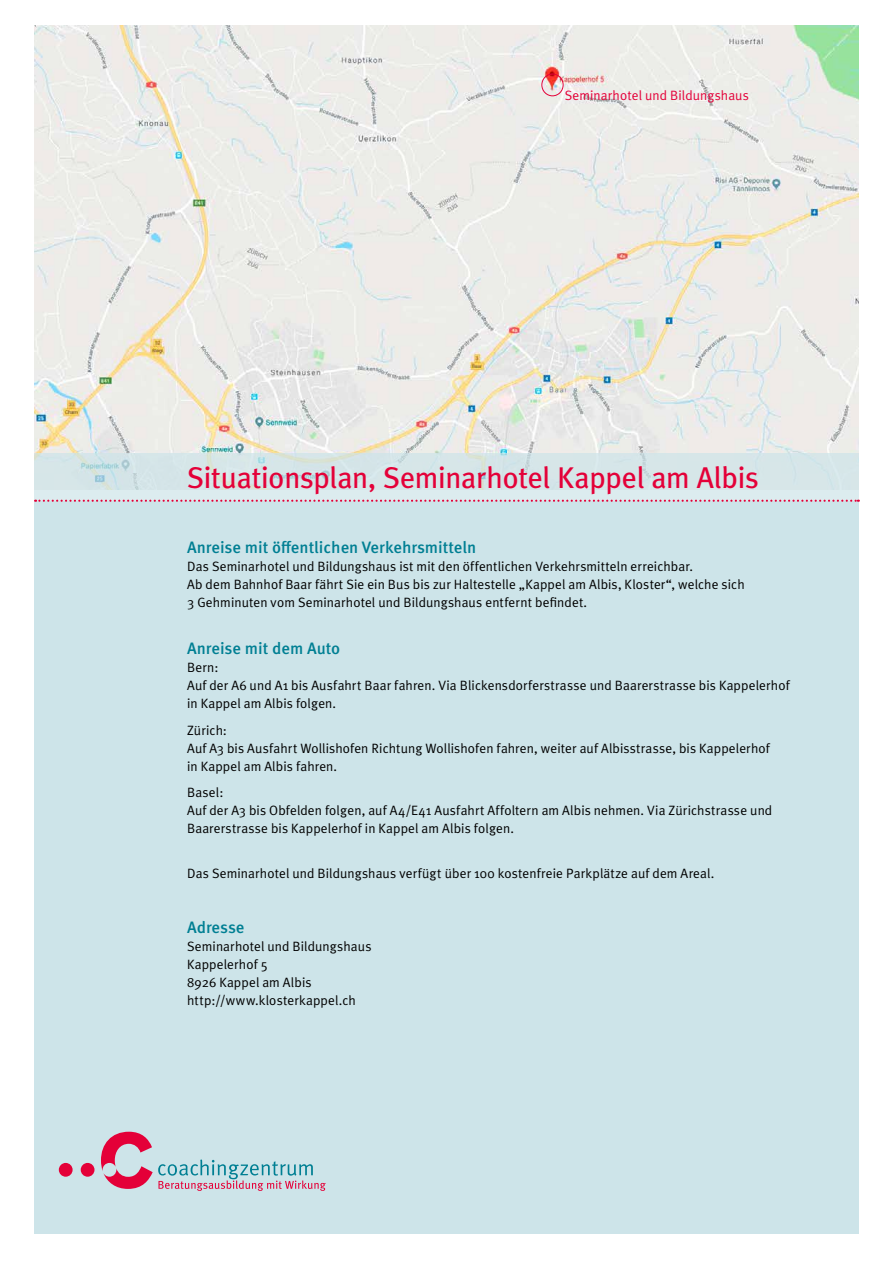
<style>
.page{position:relative;width:893px;height:1263px;background:#fff}
.page>*{position:absolute;margin:0;border:0;box-sizing:border-box;transform-origin:0 0}
.t1{font:30px "Meta Plus";letter-spacing:-.005em;color:#e40038}
.t2{font:500 16.5px "Meta OT";color:#007f93}
.t3{font:13.5px/18px "Meta Plus Normal";letter-spacing:.01em;color:#000}
.t4{font:13.5px "Meta Plus Normal";letter-spacing:.005em;color:#e40038}
</style>
<div class="page">
<img style="left:34px;top:26px;width:825px;height:428px">
<div style="left:34px;top:502px;width:825px;height:732px;background:#cde4e9"></div>
<div style="left:34px;top:454px;width:825px;height:48px;background:#d6e6e8"></div>
<svg style="left:35px;top:500px;width:824px;height:2px"></svg>
<div style="left:59px;top:1163px;width:14px;height:14px;background:#e40038;border-radius:50%"></div>
<div style="left:81px;top:1163px;width:13px;height:14px;background:#e40038;border-radius:50%"></div>
<svg style="left:101px;top:1132px;width:225px;height:59px"></svg>
<div style="left:541px;top:74px;width:23px;height:22px;border:1px solid #e40038;border-radius:50%"></div>
<p class="t4" style="left:565px;top:88px;width:186px">Seminarhotel und Bildungshaus</p>
<h1 class="t1" style="left:187px;top:460px;width:573px">Situationsplan, Seminarhotel Kappel am Albis</h1>
<p class="t2" style="left:187px;top:537px;width:291px">Anreise mit öffentlichen Verkehrsmitteln</p>
<p class="t3" style="left:187px;top:557px;width:559px">Das Seminarhotel und Bildungshaus ist mit den öffentlichen Verkehrsmitteln erreichbar.<br>Ab dem Bahnhof Baar fährt Sie ein Bus bis zur Haltestelle „Kappel am Albis, Kloster“, welche sich<br>3 Gehminuten vom Seminarhotel und Bildungshaus entfernt befindet.</p>
<p class="t2" style="left:187px;top:638px;width:155px">Anreise mit dem Auto</p>
<p class="t3" style="left:187px;top:658px;width:604px">Bern:<br>Auf der A6 und A1 bis Ausfahrt Baar fahren. Via Blickensdorferstrasse und Baarerstrasse bis Kappelerhof in Kappel am Albis folgen.</p>
<p class="t3" style="left:187px;top:721px;width:584px">Zürich:<br>Auf A3 bis Ausfahrt Wollishofen Richtung Wollishofen fahren, weiter auf Albisstrasse, bis Kappelerhof in Kappel am Albis fahren.</p>
<p class="t3" style="left:187px;top:783px;width:587px">Basel:<br>Auf der A3 bis Obfelden folgen, auf A4/E41 Ausfahrt Affoltern am Albis nehmen. Via Zürichstrasse und<br>Baarerstrasse bis Kappelerhof in Kappel am Albis folgen.</p>
<p class="t3" style="left:187px;top:864px;width:529px">Das Seminarhotel und Bildungshaus verfügt über 100 kostenfreie Parkplätze auf dem Areal.</p>
<p class="t2" style="left:187px;top:917px;width:59px">Adresse</p>
<p class="t3" style="left:187px;top:937px;width:186px">Seminarhotel und Bildungshaus<br>Kappelerhof 5<br>8926 Kappel am Albis http://www.klosterkappel.ch</p>
</div>
